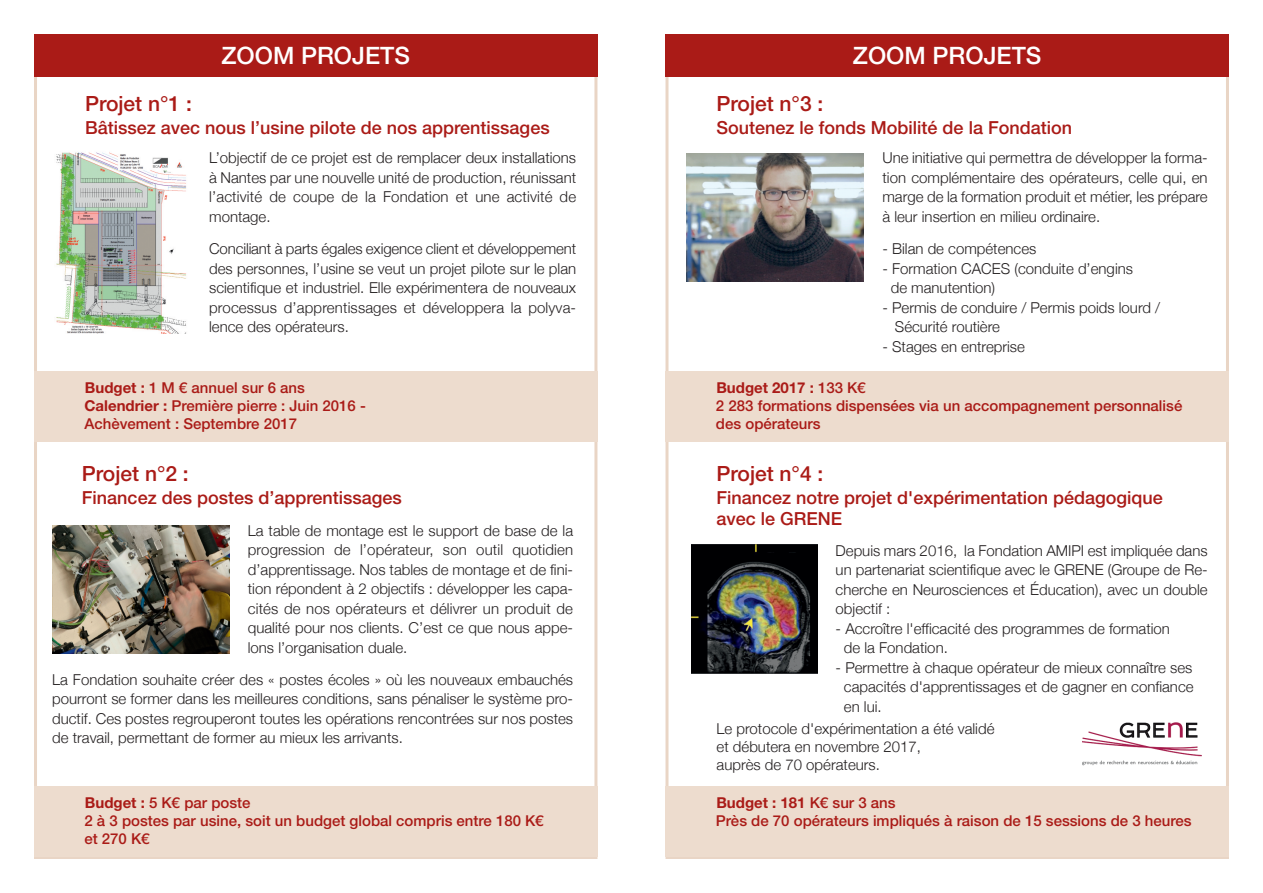
<style>
.page{position:relative;width:1263px;height:893px;background:#fff}
.page>*{position:absolute;margin:0;border:0;box-sizing:border-box;transform-origin:0 0}
.t1{font:500 24px "Helvetica Neue LT Std";color:#fff}
.t2{font:500 21px "Helvetica Neue LT Std";color:#aa1b17}
.t3{font:500 18px/21.6px "Helvetica Neue LT Std";color:#aa1b17}
.t4{font:300 15px/19.5px "Helvetica Neue";color:#231f20;text-align:justify}
.t5{font:500 15px/18px "Helvetica Neue LT Std";color:#aa1b17}
.s1{font-weight:700}
</style>
<div class="page">
<div style="left:665px;top:34px;width:564px;height:43px;background:#aa1b17"></div>
<div style="left:34px;top:787px;width:563px;height:70px;background:#eddcce"></div>
<div style="left:34px;top:34px;width:563px;height:43px;background:#aa1b17"></div>
<div style="left:665px;top:787px;width:564px;height:70px;background:#eddcce"></div>
<div style="left:34px;top:371px;width:563px;height:70px;background:#eddcce"></div>
<img style="left:56px;top:152px;width:131px;height:182px">
<img style="left:52px;top:526px;width:177px;height:128px">
<img style="left:691px;top:545px;width:126px;height:128px">
<div style="left:665px;top:371px;width:564px;height:70px;background:#eddcce"></div>
<img style="left:687px;top:153px;width:177px;height:128px">
<img style="left:1082px;top:722px;width:119px;height:43px">
<h1 class="t1" style="left:221px;top:47px;width:190px">ZOOM PrOJeTS</h1>
<h2 class="t2" style="left:85px;top:96px;width:108px">Projet n°1 :</h2>
<p class="t3" style="left:85px;top:118px;width:466px">Bâtissez avec nous l’usine pilote de nos apprentissages</p>
<p class="t4" style="left:209px;top:148px;width:368px">L’objectif de ce projet est de remplacer deux installations à Nantes par une nouvelle unité de production, réunissant l’activité de coupe de la Fondation et une activité de montage.</p>
<p class="t4" style="left:209px;top:239px;width:368px">Conciliant à parts égales exigence client et développement des personnes, l’usine se veut un projet pilote sur le plan scientifique et industriel. Elle expérimentera de nouveaux processus d’apprentissages et développera la polyva&shy;lence des opérateurs.</p>
<p class="t5" style="left:84px;top:380px;width:283px"><span class="s1">Budget :</span> 1 M € annuel sur 6 ans<br><span class="s1">Calendrier :</span> Première pierre : Juin 2016 -<br>Achèvement : Septembre 2017</p>
<h2 class="t2" style="left:82px;top:466px;width:108px">Projet n°2 :</h2>
<p class="t3" style="left:82px;top:488px;width:321px">Financez des postes d’apprentissages</p>
<p class="t4" style="left:248px;top:520px;width:327px">La table de montage est le support de base de la progression de l’opérateur, son outil quotidien d’apprentissage. Nos tables de montage et de fini&shy;tion répondent à 2 objectifs : développer les capa&shy;cités de nos opérateurs et délivrer un produit de qualité pour nos clients. C’est ce que nous appe&shy;lons l’organisation duale.</p>
<p class="t4" style="left:52px;top:669px;width:522px">La Fondation souhaite créer des « postes écoles » où les nouveaux embauchés pourront se former dans les meilleures conditions, sans pénaliser le système pro&shy;ductif. Ces postes regrouperont toutes les opérations rencontrées sur nos postes de travail, permettant de former au mieux les arrivants.</p>
<p class="t5" style="left:84px;top:795px;width:461px"><span class="s1">Budget :</span> 5 K€ par poste<br>2 à 3 postes par usine, soit un budget global compris entre 180 K€ et 270 K€</p>
<h1 class="t1" style="left:853px;top:47px;width:190px">ZOOM PrOJeTS</h1>
<h2 class="t2" style="left:716px;top:96px;width:108px">Projet n°3 :</h2>
<p class="t3" style="left:716px;top:118px;width:357px">Soutenez le fonds Mobilité de la Fondation</p>
<p class="t4" style="left:882px;top:148px;width:327px">Une initiative qui permettra de développer la forma&shy;tion complémentaire des opérateurs, celle qui, en marge de la formation produit et métier, les prépare à leur insertion en milieu ordinaire.</p>
<p class="t4" style="left:882px;top:239px;width:155px">- Bilan de compétences</p>
<p class="t4" style="left:891px;top:258px;width:244px;text-indent:-8px">- Formation CACES (conduite d’engins de manutention)</p>
<p class="t4" style="left:895px;top:297px;width:267px;text-indent:-13px">- Permis de conduire / Permis poids lourd /<br>Sécurité routière</p>
<p class="t4" style="left:882px;top:336px;width:144px">- Stages en entreprise</p>
<p class="t5" style="left:716px;top:380px;width:468px"><span class="s1">Budget 2017 :</span> 133 K€<br>2 283 formations dispensées via un accompagnement personnalisé des opérateurs</p>
<h2 class="t2" style="left:716px;top:466px;width:108px">Projet n°4 :</h2>
<p class="t3" style="left:716px;top:488px;width:448px">Financez notre projet d'expérimentation pédagogique avec le Grene</p>
<p class="t4" style="left:836px;top:540px;width:374px">Depuis mars 2016, la Fondation AMIPI est impliquée dans un partenariat scientifique avec le GRENE (Groupe de Re&shy;cherche en Neurosciences et Éducation), avec un double objectif :</p>
<p class="t4" style="left:844px;top:618px;width:327px;text-indent:-8px">- Accroître l'efficacité des programmes de formation de la Fondation.</p>
<p class="t4" style="left:844px;top:657px;width:351px;text-indent:-8px">- Permettre à chaque opérateur de mieux connaître ses capacités d'apprentissages et de gagner en confiance en lui.</p>
<p class="t4" style="left:716px;top:719px;width:279px;line-height:18px;text-align:left">Le protocole d'expérimentation a été validé et débutera en novembre 2017,<br>auprès de 70 opérateurs.</p>
<p class="t5" style="left:716px;top:795px;width:477px"><span class="s1">Budget : 181</span> K€ sur 3 ans<br>Près de 70 opérateurs impliqués à raison de 15 sessions de 3 heures</p>
</div>
